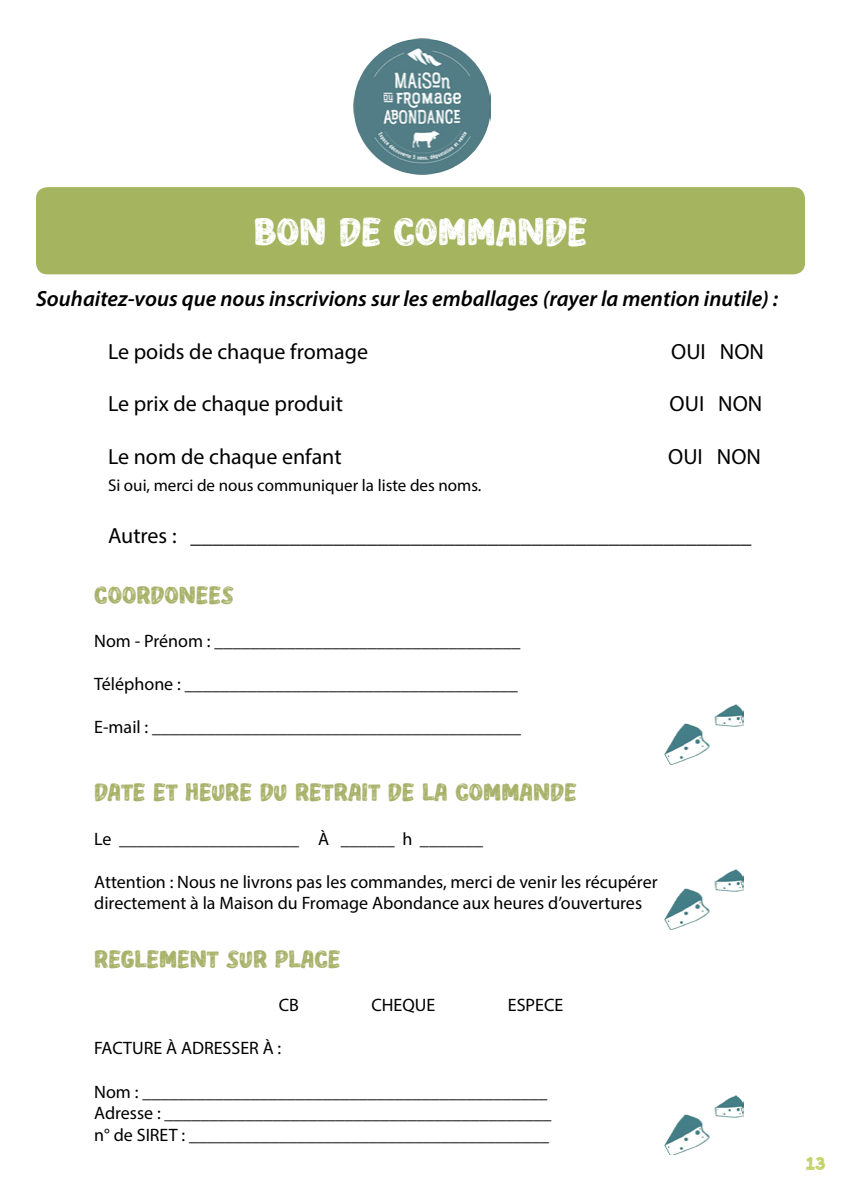
<style>
.page{position:relative;width:842px;height:1191px;background:#fff}
.page>*{position:absolute;margin:0;border:0;box-sizing:border-box;transform-origin:0 0}
.t1{font:40px "BEACHWORKS Regular";color:#fff}
.t2{font:25px "BEACHWORKS Regular";color:#a7b168}
.t3{font:22px "Myriad Pro";color:#000}
.t4{font:italic 600 22px "Myriad Pro";color:#000}
.t5{font:20px "BEACHWORKS Regular";color:#c5d267}
.t6{font:18px/21.6px "Myriad Pro";color:#000}
.t7{font:17px "Myriad Pro";color:#000}
</style>
<div class="page">
<img style="left:353px;top:38px;width:137px;height:137px">
<div style="left:36px;top:187px;width:769px;height:87px;background:#a5b45f;border-radius:11px"></div>
<img style="left:665px;top:704px;width:78px;height:60px">
<img style="left:665px;top:869px;width:78px;height:61px">
<img style="left:665px;top:1095px;width:78px;height:60px">
<h1 class="t1" style="left:254px;top:209px;width:25px">BON</h1>
<h1 class="t1" style="left:339px;top:209px;width:80px">DE COMMANDE</h1>
<p class="t4" style="left:36px;top:284px;width:744px">Souhaitez-vous que nous inscrivions sur les emballages (rayer la mention inutile) :</p>
<p class="t3" style="left:108px;top:337px;width:261px">Le poids de chaque fromage</p>
<p class="t3" style="left:671px;top:337px;width:94px">OUI NON</p>
<p class="t3" style="left:108px;top:390px;width:237px">Le prix de chaque produit</p>
<p class="t3" style="left:670px;top:390px;width:94px">OUI NON</p>
<p class="t3" style="left:108px;top:443px;width:235px">Le nom de chaque enfant</p>
<p class="t3" style="left:668px;top:443px;width:94px">OUI NON</p>
<p class="t7" style="left:108px;top:474px;width:375px">Si oui, merci de nous communiquer la liste des noms.</p>
<p class="t3" style="left:108px;top:522px;width:645px">Autres : ___________________________________________________</p>
<h2 class="t2" style="left:94px;top:580px;width:141px">COORDONEES</h2>
<p class="t6" style="left:94px;top:629px;width:428px">Nom - Prénom : __________________________________</p>
<p class="t6" style="left:94px;top:673px;width:425px">Téléphone : _____________________________________</p>
<p class="t6" style="left:94px;top:716px;width:428px">E-mail : _________________________________________</p>
<h2 class="t2" style="left:94px;top:778px;width:484px">DATE ET HEURE DU RETRAIT DE LA COMMANDE</h2>
<p class="t6" style="left:94px;top:827px;width:390px">Le ____________________ À ______ h _______</p>
<p class="t6" style="left:94px;top:870px;width:565px">Attention : Nous ne livrons pas les commandes, merci de venir les récupérer directement à la Maison du Fromage Abondance aux heures d’ouvertures</p>
<h2 class="t2" style="left:94px;top:944px;width:248px">REGLEMENT SUR PLACE</h2>
<p class="t6" style="left:279px;top:994px;width:22px">CB</p>
<p class="t6" style="left:371px;top:994px;width:65px">CHEQUE</p>
<p class="t6" style="left:508px;top:994px;width:57px">ESPECE</p>
<p class="t6" style="left:94px;top:1037px;width:189px">FACTURE À ADRESSER À :</p>
<p class="t6" style="left:94px;top:1080px;width:459px">Nom : _____________________________________________<br>Adresse : ___________________________________________ n° de SIRET : ________________________________________</p>
<p class="t5" style="left:806px;top:1151px;width:21px">13</p>
</div>
